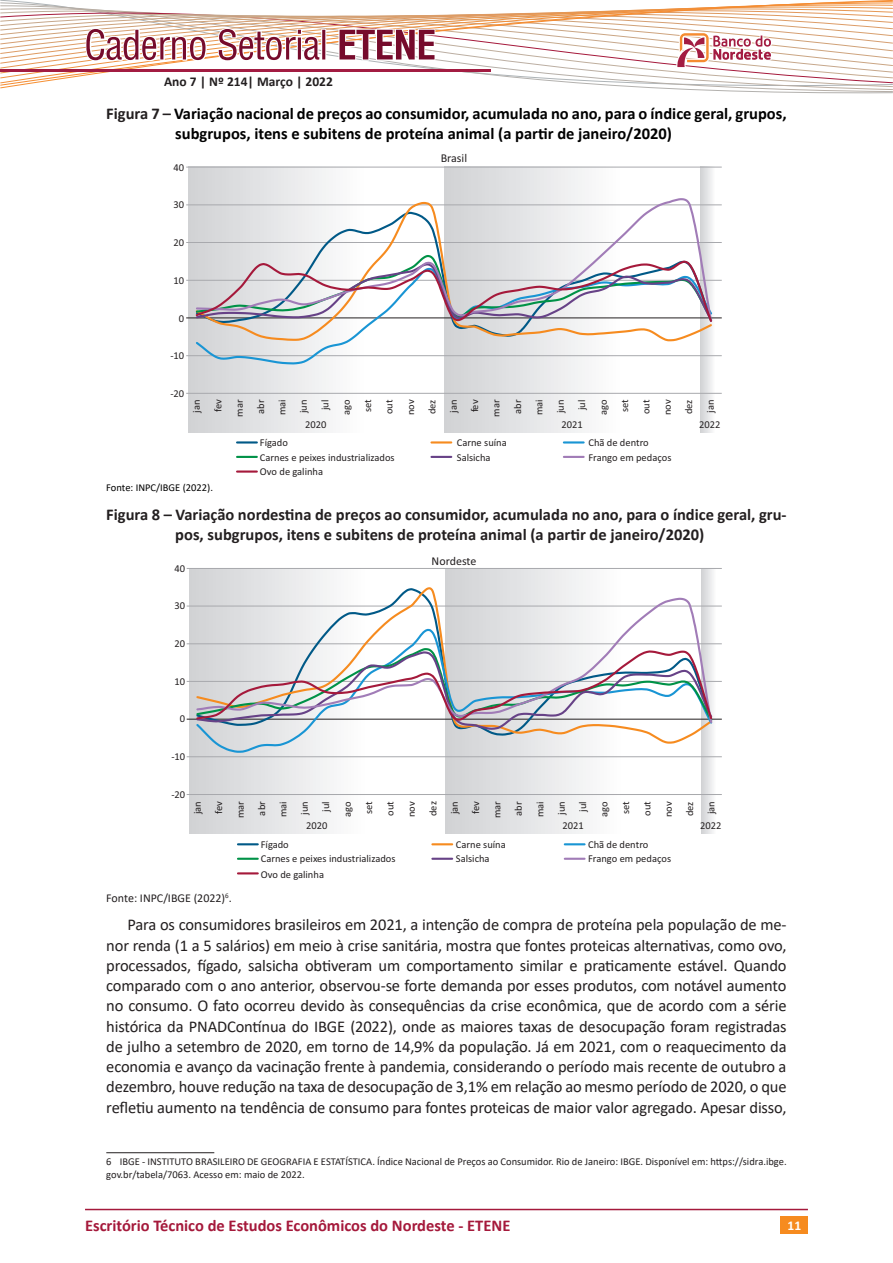
<style>
.page{position:relative;width:893px;height:1263px;background:#fff}
.page>*{position:absolute;margin:0;border:0;box-sizing:border-box;transform-origin:0 0}
.CS_Corpo_normal{font:16.5px/20.2px "Calibri";letter-spacing:-.01em;color:#231f20;text-align:justify}
.CS_Tit_fig_grar{font:700 16.5px/20.2px "Calibri";color:#231f20}
.CS_Tit_fig_grar-2{font:700 16.5px/20.2px "Calibri";color:#000}
.t1{font:700 16.5px "Calibri";color:#a5193b}
.t2{font:700 13.5px "Calibri";color:#231f20}
.t3{font:700 13.5px "Calibri";color:#fff}
.CS_Fonte{font:12px "Calibri";color:#231f20}
.CS_N_Rodape{font:10.5px/12.6px "Calibri";color:#231f20}
.CS_Fonte-2{font:10.5px "Calibri";color:#000}
.t4{font:10.35px/21.5px "Calibri";color:#231f20;text-align:right}
.s1{color:#231f20}
</style>
<div class="page">
<div style="left:781px;top:1216px;width:27px;height:17px;background:#f68b1f"></div>
<hr style="left:85px;top:1209px;width:723px;height:1px;background:#a5193b">
<div style="left:188px;top:167px;width:256px;height:265px;background:linear-gradient(to right,#d4d5d7,#fff)"></div>
<div style="left:444px;top:167px;width:256px;height:265px;background:linear-gradient(to right,#d4d5d7,#fff)"></div>
<svg style="left:700px;top:356px;width:21px;height:76px"></svg>
<hr style="left:186px;top:393px;width:536px;height:1px;background:#a8a9ad">
<hr style="left:186px;top:355px;width:536px;height:1px;background:#a8a9ad">
<svg style="left:194px;top:352px;width:520px;height:14px"></svg>
<svg style="left:0;top:0;width:893px;height:352px"></svg>
<hr style="left:237px;top:441px;width:20px;height:2px;background:#005987">
<hr style="left:237px;top:456px;width:20px;height:2px;background:#009247">
<hr style="left:237px;top:470px;width:20px;height:3px;background:#a5193b">
<hr style="left:431px;top:441px;width:20px;height:2px;background:#f68b1f">
<hr style="left:431px;top:456px;width:20px;height:2px;background:#674287">
<hr style="left:564px;top:441px;width:20px;height:2px;background:#1995d4">
<hr style="left:564px;top:456px;width:20px;height:2px;background:#a17cb7">
<div style="left:189px;top:568px;width:256px;height:266px;background:linear-gradient(to right,#d4d5d7,#fff)"></div>
<div style="left:445px;top:568px;width:256px;height:266px;background:linear-gradient(to right,#d4d5d7,#fff)"></div>
<svg style="left:701px;top:569px;width:21px;height:265px"></svg>
<hr style="left:187px;top:794px;width:535px;height:1px;background:#a8a9ad">
<hr style="left:187px;top:756px;width:535px;height:1px;background:#a8a9ad">
<hr style="left:187px;top:681px;width:535px;height:1px;background:#a8a9ad">
<hr style="left:187px;top:643px;width:535px;height:1px;background:#a8a9ad">
<hr style="left:187px;top:606px;width:535px;height:1px;background:#a8a9ad">
<hr style="left:187px;top:568px;width:535px;height:1px;background:#a8a9ad">
<hr style="left:187px;top:719px;width:535px;height:1px;background:#231f20">
<svg style="left:195px;top:586px;width:519px;height:11px"></svg>
<svg style="left:194px;top:628px;width:520px;height:126px"></svg>
<svg style="left:195px;top:597px;width:519px;height:50px"></svg>
<svg style="left:195px;top:647px;width:519px;height:84px"></svg>
<hr style="left:238px;top:843px;width:20px;height:2px;background:#005987">
<hr style="left:238px;top:858px;width:20px;height:2px;background:#009247">
<hr style="left:238px;top:872px;width:20px;height:2px;background:#a5193b">
<hr style="left:432px;top:843px;width:20px;height:2px;background:#f68b1f">
<hr style="left:432px;top:858px;width:20px;height:2px;background:#674287">
<hr style="left:565px;top:843px;width:20px;height:2px;background:#1995d4">
<hr style="left:565px;top:858px;width:20px;height:2px;background:#a17cb7">
<hr style="left:106px;top:1152px;width:108px;height:1px;background:#231f20">
<p class="t2" style="left:164px;top:72px;width:170px">Ano 7 | Nº 214| Março | 2022</p>
<p class="CS_Tit_fig_grar-2" style="left:175px;top:103px;width:613px;text-indent:-69px"><span class="s1">Figura 7 –</span> Variação nacional de preços ao consumidor, acumulada no ano, para o índice geral, grupos, subgrupos, itens e subitens de proteína animal (a partir de janeiro/2020)</p>
<p class="CS_N_Rodape" style="left:174px;top:162px;width:12px">40</p>
<p class="CS_N_Rodape" style="left:174px;top:199px;width:12px">30</p>
<p class="CS_N_Rodape" style="left:174px;top:237px;width:12px">20</p>
<p class="CS_N_Rodape" style="left:174px;top:275px;width:12px">10</p>
<p class="CS_N_Rodape" style="left:179px;top:313px;width:7px">0</p>
<p class="CS_N_Rodape" style="left:170px;top:350px;width:15px">-10</p>
<p class="CS_N_Rodape" style="left:170px;top:388px;width:15px">-20</p>
<p class="CS_Fonte" style="left:441px;top:154px;width:28px">Brasil</p>
<p class="t4" style="left:187px;top:417px;width:19px;rotate:-90deg">jan fev mar abr mai jun jul ago set out nov dez jan fev mar abr mai jun jul ago set out nov dez jan</p>
<p class="CS_N_Rodape" style="left:305px;top:418px;width:23px">2020</p>
<p class="CS_N_Rodape" style="left:561px;top:418px;width:23px">2021</p>
<p class="CS_N_Rodape" style="left:699px;top:418px;width:23px">2022</p>
<p class="CS_N_Rodape" style="left:260px;top:436px;width:30px">Fígado</p>
<p class="CS_N_Rodape" style="left:457px;top:436px;width:51px">Carne suína</p>
<p class="CS_N_Rodape" style="left:588px;top:436px;width:62px">Chã de dentro</p>
<p class="CS_N_Rodape" style="left:260px;top:451px;width:136px">Carnes e peixes industrializados</p>
<p class="CS_N_Rodape" style="left:457px;top:451px;width:35px">Salsicha</p>
<p class="CS_N_Rodape" style="left:588px;top:451px;width:85px">Frango em pedaços</p>
<p class="CS_N_Rodape" style="left:260px;top:466px;width:65px">Ovo de galinha</p>
<p class="CS_Fonte-2" style="left:106px;top:480px;width:108px">Fonte: INPC/IBGE (2022).</p>
<p class="CS_Tit_fig_grar" style="left:175px;top:504px;width:613px;text-indent:-69px">Figura 8 – Variação nordestina de preços ao consumidor, acumulada no ano, para o índice geral, gru&shy;pos, subgrupos, itens e subitens de proteína animal (a partir de janeiro/2020)</p>
<p class="CS_N_Rodape" style="left:175px;top:563px;width:12px">40</p>
<p class="CS_N_Rodape" style="left:175px;top:600px;width:12px">30</p>
<p class="CS_N_Rodape" style="left:175px;top:638px;width:12px">20</p>
<p class="CS_N_Rodape" style="left:175px;top:676px;width:12px">10</p>
<p class="CS_N_Rodape" style="left:180px;top:713px;width:7px">0</p>
<p class="CS_N_Rodape" style="left:171px;top:751px;width:15px">-10</p>
<p class="CS_N_Rodape" style="left:171px;top:789px;width:15px">-20</p>
<p class="CS_Fonte" style="left:432px;top:557px;width:46px">Nordeste</p>
<p class="t4" style="left:187px;top:818px;width:19px;rotate:-90deg">jan fev mar abr mai jun jul ago set out nov dez jan fev mar abr mai jun jul ago set out nov dez jan</p>
<p class="CS_N_Rodape" style="left:306px;top:820px;width:23px">2020</p>
<p class="CS_N_Rodape" style="left:562px;top:820px;width:23px">2021</p>
<p class="CS_N_Rodape" style="left:700px;top:820px;width:23px">2022</p>
<p class="CS_N_Rodape" style="left:261px;top:839px;width:30px">Fígado</p>
<p class="CS_N_Rodape" style="left:456px;top:839px;width:51px">Carne suína</p>
<p class="CS_N_Rodape" style="left:588px;top:839px;width:62px">Chã de dentro</p>
<p class="CS_N_Rodape" style="left:261px;top:853px;width:136px">Carnes e peixes industrializados</p>
<p class="CS_N_Rodape" style="left:456px;top:853px;width:35px">Salsicha</p>
<p class="CS_N_Rodape" style="left:588px;top:853px;width:85px">Frango em pedaços</p>
<p class="CS_N_Rodape" style="left:261px;top:869px;width:65px">Ovo de galinha</p>
<p class="CS_Fonte" style="left:106px;top:889px;width:127px">Fonte: INPC/IBGE (2022)<sup>6</sup>.</p>
<p class="CS_Corpo_normal" style="left:106px;top:914px;width:682px;text-indent:21px">Para os consumidores brasileiros em 2021, a intenção de compra de proteína pela população de me&shy;nor renda (1 a 5 salários) em meio à crise sanitária, mostra que fontes proteicas alternativas, como ovo, processados, fígado, salsicha obtiveram um comportamento similar e praticamente estável. Quando comparado com o ano anterior, observou-se forte demanda por esses produtos, com notável aumento no consumo. O fato ocorreu devido às consequências da crise econômica, que de acordo com a série histórica da PNADContínua do IBGE (2022), onde as maiores taxas de desocupação foram registradas de julho a setembro de 2020, em torno de 14,9% da população. Já em 2021, com o reaquecimento da economia e avanço da vacinação frente à pandemia, considerando o período mais recente de outubro a dezembro, houve redução na taxa de desocupação de 3,1% em relação ao mesmo período de 2020, o que refletiu aumento na tendência de consumo para fontes proteicas de maior valor agregado. Apesar disso,</p>
<p class="CS_N_Rodape" style="left:106px;top:1155px;width:682px">6 IBGE - INSTITUTO BRASILEIRO DE GEOGRAFIA E ESTATÍSTICA. Índice Nacional de Preços ao Consumidor. Rio de Janeiro: IBGE. Disponível em: https://sidra.ibge. gov.br/tabela/7063. Acesso em: maio de 2022.</p>
<p class="t1" style="left:85px;top:1213px;width:427px">Escritório Técnico de Estudos Econômicos do Nordeste - ETENE</p>
<p class="t3" style="left:787px;top:1216px;width:15px">11</p>
</div>
